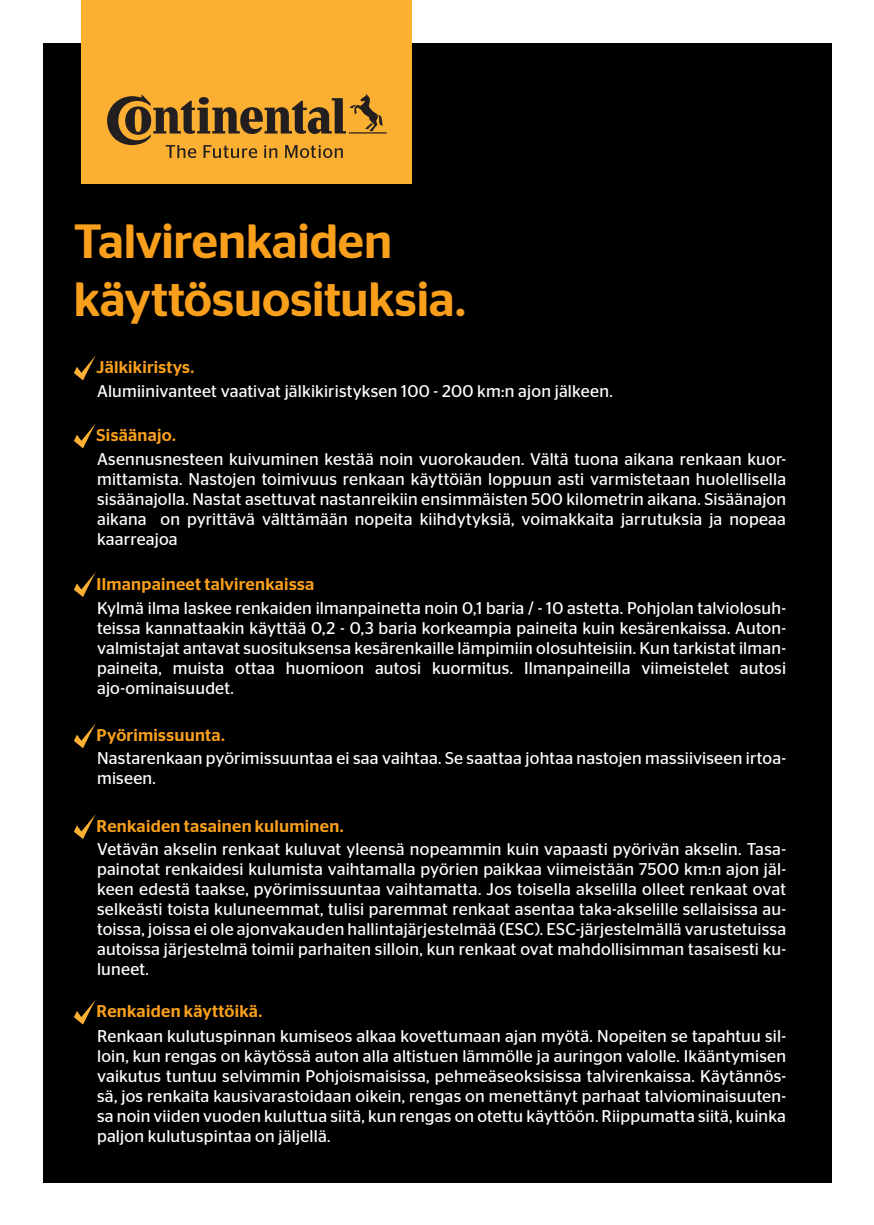
<style>
.page{position:relative;width:874px;height:1225px;background:#fff}
.page>*{position:absolute;margin:0;border:0;box-sizing:border-box;transform-origin:0 0}
.Headline{font:500 48px "Continental Stag Sans";letter-spacing:-.005em;color:#f89f1c}
.Copy_Medium{font:17px/20px "Continental Stag Sans";letter-spacing:.01em;color:#fff;text-align:justify}
.Copy_Medium-2{font:500 17px "Continental Stag Sans";letter-spacing:.015em;color:#f89f1c}
</style>
<div class="page">
<div style="left:43px;top:43px;width:788px;height:1140px;background:#000"></div>
<div style="left:81px;top:0;width:331px;height:184px;background:#fbb033"></div>
<svg style="left:107px;top:94px;width:279px;height:64px"></svg>
<svg style="left:74px;top:355px;width:22px;height:25px"></svg>
<svg style="left:74px;top:423px;width:22px;height:25px"></svg>
<svg style="left:74px;top:572px;width:22px;height:25px"></svg>
<svg style="left:74px;top:814px;width:22px;height:25px"></svg>
<svg style="left:74px;top:1000px;width:22px;height:24px"></svg>
<svg style="left:74px;top:723px;width:22px;height:25px"></svg>
<p class="Headline" style="left:74px;top:214px;width:319px">Talvirenkaiden</p>
<p class="Headline" style="left:74px;top:271px;width:393px">käyttösuosituksia.</p>
<p class="Copy_Medium-2" style="left:96px;top:357px;width:99px">Jälkikiristys.</p>
<p class="Copy_Medium" style="left:97px;top:381px;width:517px">Alumiinivanteet vaativat jälkikiristyksen 100 - 200 km:n ajon jälkeen.</p>
<p class="Copy_Medium-2" style="left:96px;top:425px;width:81px">Sisäänajo.</p>
<p class="Copy_Medium" style="left:97px;top:449px;width:690px">Asennusnesteen kuivuminen kestää noin vuorokauden. Vältä tuona aikana renkaan kuor&shy;mittamista. Nastojen toimivuus renkaan käyttöiän loppuun asti varmistetaan huolellisella sisäänajolla. Nastat asettuvat nastanreikiin ensimmäisten 500 kilometrin aikana. Sisäänajon aikana on pyrittävä välttämään nopeita kiihdytyksiä, voimakkaita jarrutuksia ja nopeaa kaarreajoa</p>
<p class="Copy_Medium-2" style="left:96px;top:574px;width:219px">Ilmanpaineet talvirenkaissa</p>
<p class="Copy_Medium" style="left:97px;top:598px;width:690px">Kylmä ilma laskee renkaiden ilmanpainetta noin 0,1 baria / - 10 astetta. Pohjolan talviolosuh&shy;teissa kannattaakin käyttää 0,2 - 0,3 baria korkeampia paineita kuin kesärenkaissa. Auton&shy;valmistajat antavat suosituksensa kesärenkaille lämpimiin olosuhteisiin. Kun tarkistat ilman&shy;paineita, muista ottaa huomioon autosi kuormitus. Ilmanpaineilla viimeistelet autosi ajo-ominaisuudet.</p>
<p class="Copy_Medium-2" style="left:96px;top:725px;width:130px">Pyörimissuunta.</p>
<p class="Copy_Medium" style="left:97px;top:748px;width:690px">Nastarenkaan pyörimissuuntaa ei saa vaihtaa. Se saattaa johtaa nastojen massiiviseen irtoa&shy;miseen.</p>
<p class="Copy_Medium-2" style="left:96px;top:816px;width:248px">Renkaiden tasainen kuluminen.</p>
<p class="Copy_Medium" style="left:97px;top:838px;width:690px">Vetävän akselin renkaat kuluvat yleensä nopeammin kuin vapaasti pyörivän akselin. Tasa&shy;painotat renkaidesi kulumista vaihtamalla pyörien paikkaa viimeistään 7500 km:n ajon jäl&shy;keen edestä taakse, pyörimissuuntaa vaihtamatta. Jos toisella akselilla olleet renkaat ovat selkeästi toista kuluneemmat, tulisi paremmat renkaat asentaa taka-akselille sellaisissa au&shy;toissa, joissa ei ole ajonvakauden hallintajärjestelmää (ESC). ESC-järjestelmällä varustetuissa autoissa järjestelmä toimii parhaiten silloin, kun renkaat ovat mahdollisimman tasaisesti ku&shy;luneet.</p>
<p class="Copy_Medium-2" style="left:96px;top:1001px;width:167px">Renkaiden käyttöikä.</p>
<p class="Copy_Medium" style="left:97px;top:1025px;width:690px">Renkaan kulutuspinnan kumiseos alkaa kovettumaan ajan myötä. Nopeiten se tapahtuu sil&shy;loin, kun rengas on käytössä auton alla altistuen lämmölle ja auringon valolle. Ikääntymisen vaikutus tuntuu selvimmin Pohjoismaisissa, pehmeäseoksisissa talvirenkaissa. Käytännös&shy;sä, jos renkaita kausivarastoidaan oikein, rengas on menettänyt parhaat talviominaisuuten&shy;sa noin viiden vuoden kuluttua siitä, kun rengas on otettu käyttöön. Riippumatta siitä, kuinka paljon kulutuspintaa on jäljellä.</p>
</div>
